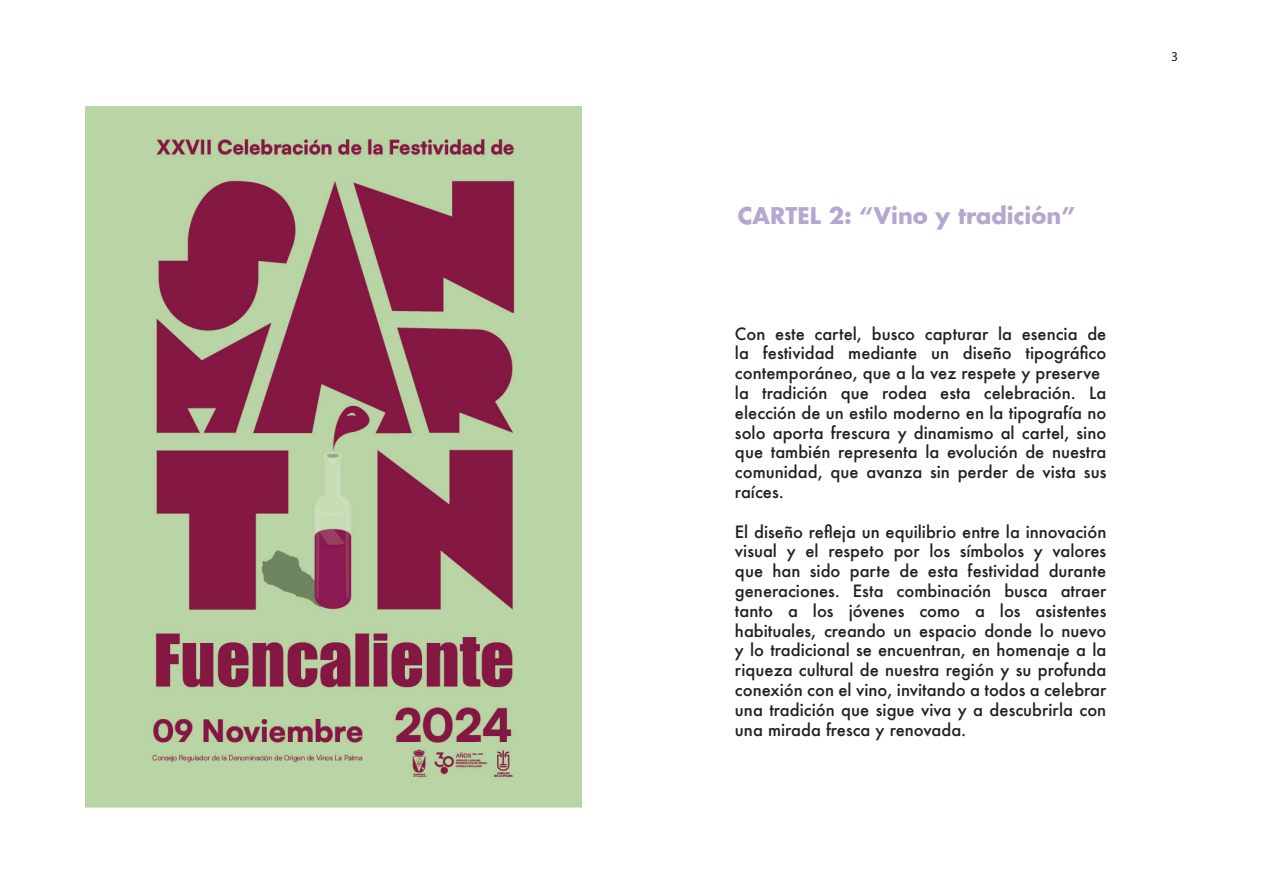
<style>
.page{position:relative;width:1263px;height:893px;background:#fff}
.page>*{position:absolute;margin:0;border:0;box-sizing:border-box;transform-origin:0 0}
.t1{font:700 22.5px "Futura";color:#b5a7d0}
.t2{font:500 16.5px/19.8px "Futura";color:#231f20;text-align:justify}
.t3{font:13.5px "Myriad Pro";color:#231f20}
</style>
<div class="page">
<img style="left:85px;top:106px;width:496px;height:702px">
<p class="t1" style="left:738px;top:200px;width:339px">CARTEL 2: “Vino y tradición”</p>
<p class="t2" style="left:735px;top:323px;width:373px">Con este cartel, busco capturar la esencia de la festividad mediante un diseño tipográfico contemporáneo, que a la vez respete y preserve</p>
<p class="t2" style="left:735px;top:383px;width:373px">la tradición que rodea esta celebración. La elección de un estilo moderno en la tipografía no solo aporta frescura y dinamismo al cartel, sino que también representa la evolución de nuestra comunidad, que avanza sin perder de vista sus raíces.</p>
<p class="t2" style="left:735px;top:521px;width:373px">El diseño refleja un equilibrio entre la innovación visual y el respeto por los símbolos y valores que han sido parte de esta festividad durante generaciones. Esta combinación busca atraer tanto a los jóvenes como a los asistentes habituales, creando un espacio donde lo nuevo y lo tradicional se encuentran, en homenaje a la riqueza cultural de nuestra región y su profunda conexión con el vino, invitando a todos a celebrar una tradición que sigue viva y a descubrirla con una mirada fresca y renovada.</p>
<p class="t3" style="left:1171px;top:48px;width:8px">3</p>
</div>
